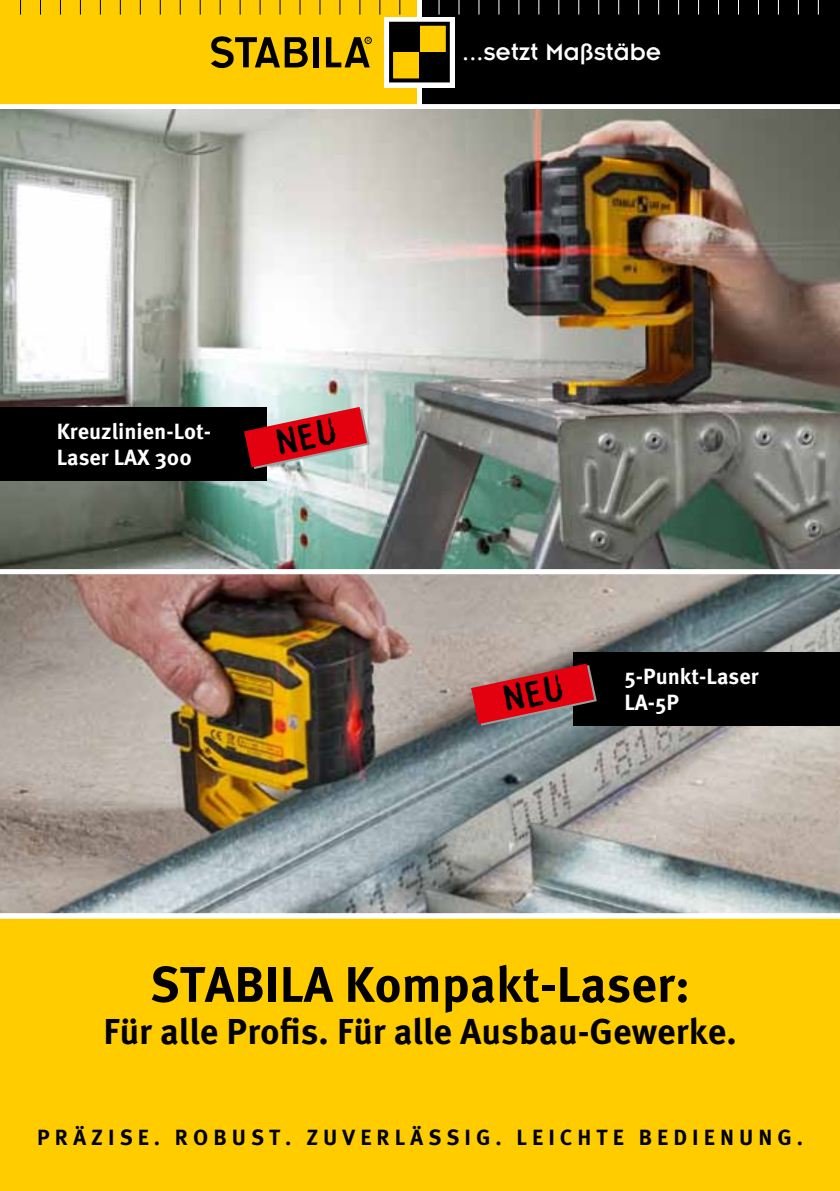
<style>
.page{position:relative;width:840px;height:1191px;background:#fff}
.page>*{position:absolute;margin:0;border:0;box-sizing:border-box;transform-origin:0 0}
.t1{font:700 50px "Meta Pro";color:#000}
.t2{font:700 36px "Meta Pro";color:#000}
.t3{font:26px "Insignia";letter-spacing:.005em;color:#fff}
.t4{font:700 22px/26px "Meta Pro";color:#fff}
.t5{font:700 22px "Meta Pro";letter-spacing:.23em;color:#000}
</style>
<div class="page">
<div style="left:0;top:916px;width:839px;height:275px;background:#fc0"></div>
<svg style="left:416px;top:0;width:1px;height:104px"></svg>
<div style="left:422px;top:0;width:417px;height:107px;background:#000"></div>
<div style="left:0;top:0;width:416px;height:107px;background:#fc0"></div>
<svg style="left:384px;top:17px;width:70px;height:71px"></svg>
<div style="left:391px;top:52px;width:28px;height:28px;background:#fc0"></div>
<div style="left:419px;top:24px;width:28px;height:28px;background:#fc0"></div>
<div style="left:391px;top:24px;width:28px;height:28px;background:#000"></div>
<div style="left:419px;top:52px;width:28px;height:28px;background:#000"></div>
<div style="left:389px;top:22px;width:60px;height:60px;border:4px solid #000"></div>
<div style="left:364px;top:37px;width:7px;height:7px;border:1px solid #000;border-radius:50%"></div>
<svg style="left:326px;top:37px;width:44px;height:30px"></svg>
<div style="left:313px;top:37px;width:5px;height:30px;background:#000"></div>
<svg style="left:211px;top:36px;width:97px;height:33px"></svg>
<svg style="left:120px;top:0;width:1px;height:15px"></svg>
<svg style="left:100px;top:0;width:1px;height:15px"></svg>
<svg style="left:80px;top:0;width:1px;height:15px"></svg>
<svg style="left:60px;top:0;width:1px;height:15px"></svg>
<svg style="left:40px;top:0;width:1px;height:15px"></svg>
<svg style="left:20px;top:0;width:1px;height:15px"></svg>
<svg style="left:399px;top:0;width:1px;height:15px"></svg>
<svg style="left:379px;top:0;width:1px;height:15px"></svg>
<svg style="left:359px;top:0;width:1px;height:15px"></svg>
<svg style="left:339px;top:0;width:1px;height:15px"></svg>
<svg style="left:319px;top:0;width:1px;height:15px"></svg>
<svg style="left:299px;top:0;width:1px;height:15px"></svg>
<svg style="left:279px;top:0;width:1px;height:15px"></svg>
<svg style="left:259px;top:0;width:1px;height:15px"></svg>
<svg style="left:239px;top:0;width:1px;height:15px"></svg>
<svg style="left:219px;top:0;width:1px;height:15px"></svg>
<svg style="left:199px;top:0;width:1px;height:15px"></svg>
<svg style="left:180px;top:0;width:1px;height:15px"></svg>
<svg style="left:160px;top:0;width:1px;height:15px"></svg>
<svg style="left:140px;top:0;width:1px;height:15px"></svg>
<svg style="left:817px;top:0;width:1px;height:15px"></svg>
<svg style="left:797px;top:0;width:1px;height:15px"></svg>
<svg style="left:777px;top:0;width:1px;height:14px"></svg>
<svg style="left:618px;top:0;width:1px;height:15px"></svg>
<svg style="left:598px;top:0;width:1px;height:15px"></svg>
<svg style="left:578px;top:0;width:1px;height:15px"></svg>
<svg style="left:558px;top:0;width:1px;height:15px"></svg>
<svg style="left:538px;top:0;width:1px;height:15px"></svg>
<svg style="left:518px;top:0;width:1px;height:15px"></svg>
<svg style="left:498px;top:0;width:1px;height:15px"></svg>
<svg style="left:478px;top:0;width:1px;height:15px"></svg>
<svg style="left:458px;top:0;width:1px;height:15px"></svg>
<svg style="left:438px;top:0;width:1px;height:15px"></svg>
<div style="left:0;top:104px;width:839px;height:5px;background:#fff"></div>
<img style="left:0;top:109px;width:839px;height:804px">
<div style="left:0;top:407px;width:266px;height:73px;background:#000"></div>
<div style="left:0;top:569px;width:839px;height:5px;background:#fff"></div>
<div style="left:0;top:913px;width:839px;height:5px;background:#fff"></div>
<div style="left:573px;top:652px;width:266px;height:74px;background:#000"></div>
<svg style="left:244px;top:407px;width:125px;height:62px;background:#c24a51"></svg>
<svg style="left:471px;top:663px;width:125px;height:62px;background:#b4343c"></svg>
<p class="t4" style="left:57px;top:419px;width:156px">Kreuzlinien-Lot-<br>Laser LAX 300</p>
<p class="t3" style="left:462px;top:39px;width:200px">...setzt Maßstäbe</p>
<p class="t4" style="left:624px;top:664px;width:136px">5-Punkt-Laser<br>LA-5P</p>
<h1 class="t1" style="left:150px;top:952px;width:541px">STABILA Kompakt-Laser:</h1>
<h2 class="t2" style="left:103px;top:1008px;width:634px">Für alle Profis. Für alle Ausbau-Gewerke.</h2>
<p class="t5" style="left:37px;top:1123px;width:407px">Präzis e. Rob ust . Zuverl ässig</p>
<p class="t5" style="left:495px;top:1123px;width:309px">. Lei cht e Bedi enung.</p>
</div>
